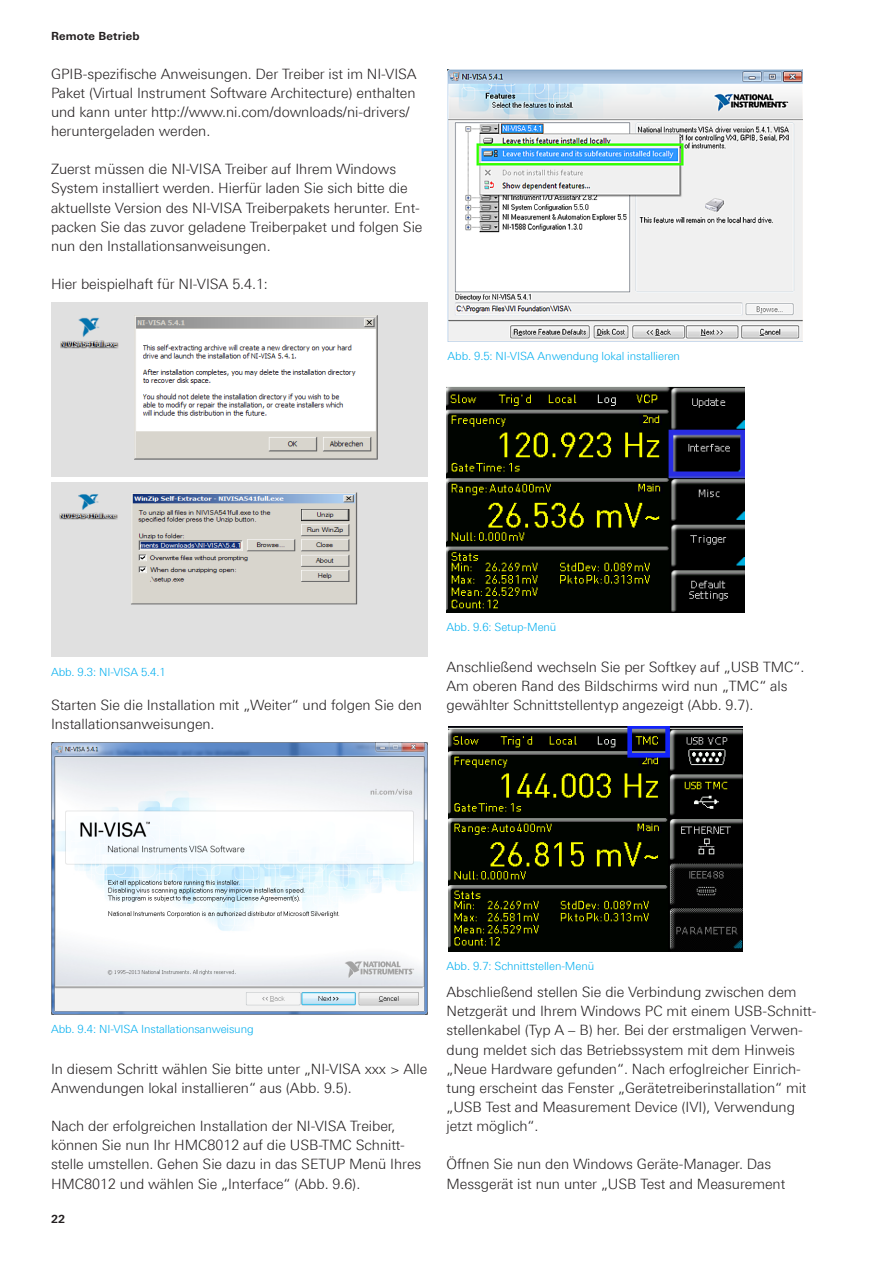
<style>
.page{position:relative;width:893px;height:1263px;background:#fff}
.page>*{position:absolute;margin:0;border:0;box-sizing:border-box;transform-origin:0 0}
.Fließtext{font:300 14.25px/19.2px "Linotype Univers 330";letter-spacing:-.005em;color:#231f20}
.Bildlegende{font:300 11.25px "Linotype Univers 330";letter-spacing:-.01em;color:#00aeef}
.t1{font:700 11.25px "Linotype Univers 630";letter-spacing:.015em;color:#231f20}
</style>
<div class="page">
<img style="left:51px;top:302px;width:376px;height:175px">
<img style="left:51px;top:482px;width:376px;height:174px">
<img style="left:51px;top:742px;width:376px;height:272px">
<img style="left:448px;top:69px;width:355px;height:272px">
<img style="left:446px;top:387px;width:298px;height:225px">
<img style="left:448px;top:726px;width:294px;height:225px">
<p class="t1" style="left:51px;top:29px;width:90px">Remote Betrieb</p>
<p class="Fließtext" style="left:51px;top:64px;width:367px">GPIB-spezifische Anweisungen. Der Treiber ist im NI-VISA Paket (Virtual Instrument Software Architecture) enthalten und kann unter http://www.ni.com/downloads/ni-drivers/ heruntergeladen werden.</p>
<p class="Fließtext" style="left:51px;top:160px;width:373px">Zuerst müssen die NI-VISA Treiber auf Ihrem Windows System installiert werden. Hierfür laden Sie sich bitte die aktuellste Version des NI-VISA Treiberpakets herunter. Ent&shy;packen Sie das zuvor geladene Treiberpaket und folgen Sie nun den Installationsanweisungen.</p>
<p class="Fließtext" style="left:51px;top:274px;width:218px">Hier beispielhaft für NI-VISA 5.4.1:</p>
<p class="Bildlegende" style="left:448px;top:350px;width:234px">Abb. 9.5: NI-VISA Anwendung lokal installieren</p>
<p class="Bildlegende" style="left:51px;top:665px;width:116px">Abb. 9.3: NI-VISA 5.4.1</p>
<p class="Fließtext" style="left:51px;top:695px;width:372px">Starten Sie die Installation mit „Weiter“ und folgen Sie den<br>Installationsanweisungen.</p>
<p class="Bildlegende" style="left:446px;top:621px;width:111px">Abb. 9.6: Setup-Menü</p>
<p class="Fließtext" style="left:446px;top:657px;width:360px">Anschließend wechseln Sie per Softkey auf „USB TMC“.<br>Am oberen Rand des Bildschirms wird nun „TMC“ als gewählter Schnittstellentyp angezeigt (Abb. 9.7).</p>
<p class="Bildlegende" style="left:51px;top:1023px;width:204px">Abb. 9.4: NI-VISA Installationsanweisung</p>
<p class="Fließtext" style="left:51px;top:1059px;width:378px">In diesem Schritt wählen Sie bitte unter „NI-VISA xxx &gt; Alle<br>Anwendungen lokal installieren“ aus (Abb. 9.5).</p>
<p class="Fließtext" style="left:51px;top:1116px;width:372px">Nach der erfolgreichen Installation der NI-VISA Treiber, können Sie nun Ihr HMC8012 auf die USB-TMC Schnitt&shy;stelle umstellen. Gehen Sie dazu in das SETUP Menü Ihres HMC8012 und wählen Sie „Interface“ (Abb. 9.6).</p>
<p class="t1" style="left:51px;top:1212px;width:16px">22</p>
<p class="Bildlegende" style="left:446px;top:959px;width:149px">Abb. 9.7: Schnittstellen-Menü</p>
<p class="Fließtext" style="left:446px;top:982px;width:371px">Abschließend stellen Sie die Verbindung zwischen dem Netzgerät und Ihrem Windows PC mit einem USB-Schnitt&shy;stellenkabel (Typ A – B) her. Bei der erstmaligen Verwen&shy;dung meldet sich das Betriebssystem mit dem Hinweis „Neue Hardware gefunden“. Nach erfoglreicher Einrich&shy;tung erscheint das Fenster „Gerätetreiberinstallation“ mit „USB Test and Measurement Device (IVI), Verwendung jetzt möglich“.</p>
<p class="Fließtext" style="left:446px;top:1155px;width:340px">Öffnen Sie nun den Windows Geräte-Manager. Das<br>Messgerät ist nun unter „USB Test and Measurement</p>
</div>
